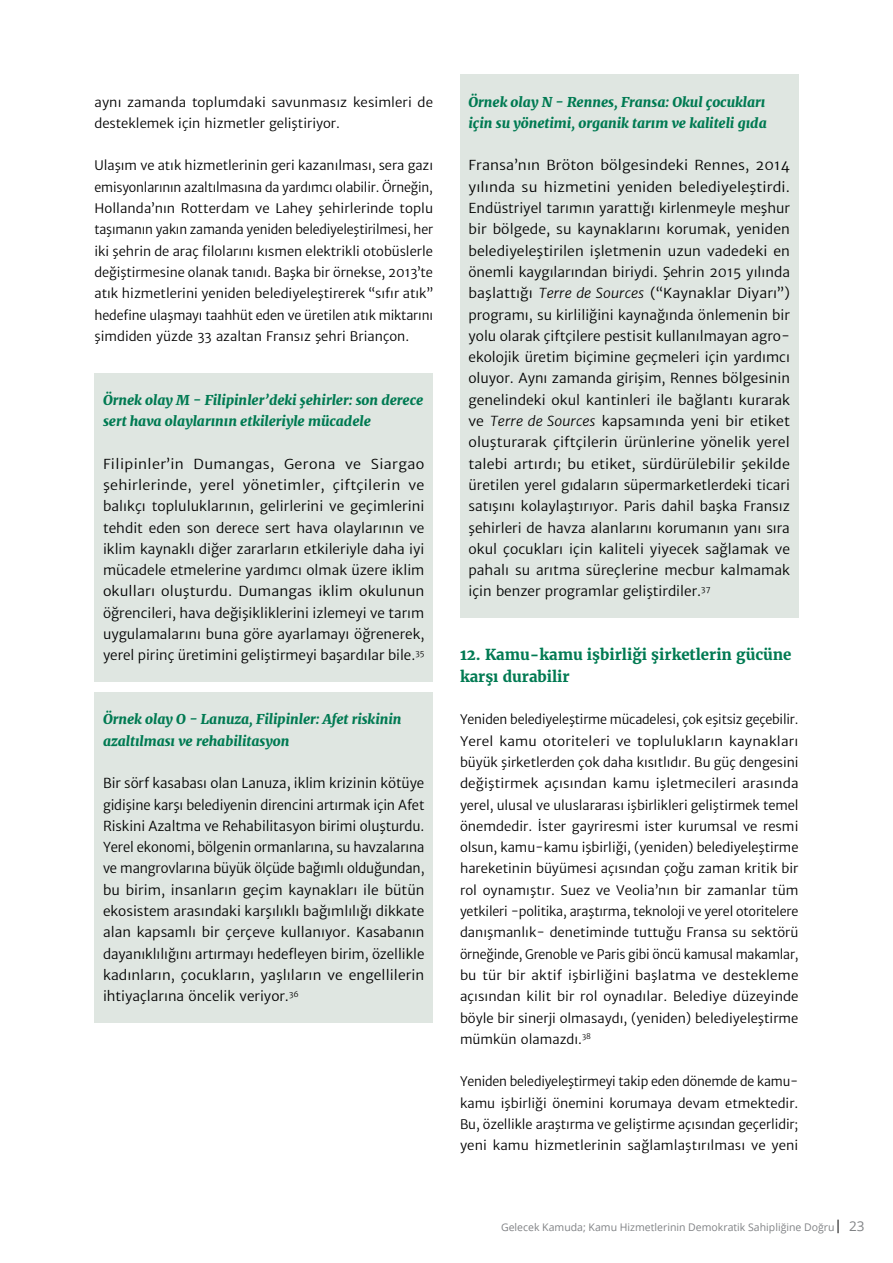
<style>
.page{position:relative;width:893px;height:1263px;background:#fff}
.page>*{position:absolute;margin:0;border:0;box-sizing:border-box;transform-origin:0 0}
.t1{font:700 15px/21.3px "Merriweather";color:#007a52}
.t2{font:13.65px/21.3px "Merriweather Sans";color:#000;text-align:justify;scale:1.05 1}
.t3{font:13.65px/21.3px "Merriweather Sans";color:#000;text-align:justify}
.t4{font:italic 900 13.65px/21.3px "Merriweather";color:#007a52}
.t5{font:13.05px/21.3px "Merriweather Sans";color:#000;text-align:justify;scale:.96 1}
.t6{font:13.05px/21.3px "Merriweather Sans";color:#000}
.t7{font:10.5px "Open Sans";color:#808285}
.s1{font-style:italic}
.s2{font-size:13.5px;color:#000}
.s3{font-size:13.5px}
</style>
<div class="page">
<div style="left:94px;top:373px;width:339px;height:309px;background:#dfe6e1"></div>
<div style="left:94px;top:692px;width:339px;height:330px;background:#dfe6e1"></div>
<div style="left:460px;top:75px;width:338px;height:543px;background:#dfe6e1"></div>
<p class="t6" style="left:94px;top:91px;width:340px">aynı zamanda toplumdaki savunmasız kesimleri de desteklemek için hizmetler geliştiriyor.</p>
<p class="t6" style="left:94px;top:155px;width:340px;text-align:justify">Ulaşım ve atık hizmetlerinin geri kazanılması, sera gazı emisyonlarının azaltılmasına da yardımcı olabilir. Örneğin, Hollanda’nın Rotterdam ve Lahey şehirlerinde toplu taşımanın yakın zamanda yeniden belediyeleştirilmesi, her iki şehrin de araç filolarını kısmen elektrikli otobüslerle değiştirmesine olanak tanıdı. Başka bir örnekse, 2013’te atık hizmetlerini yeniden belediyeleştirerek “sıfır atık” hedefine ulaşmayı taahhüt eden ve üretilen atık miktarını şimdiden yüzde 33 azaltan Fransız şehri Briançon.</p>
<p class="t4" style="left:103px;top:389px;width:322px">Örnek olay M - Filipinler’deki şehirler: son derece sert hava olaylarının etkileriyle mücadele</p>
<p class="t2" style="left:103px;top:453px;width:308px">Filipinler’in Dumangas, Gerona ve Siargao şehirlerinde, yerel yönetimler, çiftçilerin ve balıkçı topluluklarının, gelirlerini ve geçimlerini tehdit eden son derece sert hava olaylarının ve iklim kaynaklı diğer zararların etkileriyle daha iyi mücadele etmelerine yardımcı olmak üzere iklim okulları oluşturdu. Dumangas iklim okulunun öğrencileri, hava değişikliklerini izlemeyi ve tarım uygulamalarını buna göre ayarlamayı öğrenerek, yerel pirinç üretimini geliştirmeyi başardılar bile.<sup>35</sup></p>
<p class="t4" style="left:103px;top:709px;width:300px">Örnek olay O - Lanuza, Filipinler: Afet riskinin azaltılması ve rehabilitasyon</p>
<p class="t3" style="left:103px;top:773px;width:323px">Bir sörf kasabası olan Lanuza, iklim krizinin kötüye gidişine karşı belediyenin direncini artırmak için Afet Riskini Azaltma ve Rehabilitasyon birimi oluşturdu.<br>Yerel ekonomi, bölgenin ormanlarına, su havzalarına ve mangrovlarına büyük ölçüde bağımlı olduğundan, bu birim, insanların geçim kaynakları ile bütün ekosistem arasındaki karşılıklı bağımlılığı dikkate alan kapsamlı bir çerçeve kullanıyor. Kasabanın dayanıklılığını artırmayı hedefleyen birim, özellikle kadınların, çocukların, yaşlıların ve engellilerin ihtiyaçlarına öncelik veriyor.<sup>36</sup></p>
<p class="t4" style="left:468px;top:91px;width:300px">Örnek olay N - Rennes, Fransa: Okul çocukları için su yönetimi, organik tarım ve kaliteli gıda</p>
<p class="t2" style="left:468px;top:155px;width:308px">Fransa’nın Bröton bölgesindeki Rennes, 2014 yılında su hizmetini yeniden belediyeleştirdi.<br>Endüstriyel tarımın yarattığı kirlenmeyle meşhur bir bölgede, su kaynaklarını korumak, yeniden belediyeleştirilen işletmenin uzun vadedeki en önemli kaygılarından biriydi. Şehrin 2015 yılında başlattığı <span class="s1">Terre de Sources</span> (“Kaynaklar Diyarı”) programı, su kirliliğini kaynağında önlemenin bir yolu olarak çiftçilere pestisit kullanılmayan agro&shy;ekolojik üretim biçimine geçmeleri için yardımcı oluyor. Aynı zamanda girişim, Rennes bölgesinin genelindeki okul kantinleri ile bağlantı kurarak ve <span class="s1">Terre de Sources</span> kapsamında yeni bir etiket oluşturarak çiftçilerin ürünlerine yönelik yerel talebi artırdı; bu etiket, sürdürülebilir şekilde üretilen yerel gıdaların süpermarketlerdeki ticari satışını kolaylaştırıyor. Paris dahil başka Fransız şehirleri de havza alanlarını korumanın yanı sıra okul çocukları için kaliteli yiyecek sağlamak ve pahalı su arıtma süreçlerine mecbur kalmamak için benzer programlar geliştirdiler.<sup>37</sup></p>
<p class="t1" style="left:460px;top:644px;width:333px">12. Kamu-kamu işbirliği şirketlerin gücüne karşı durabilir</p>
<p class="t5" style="left:460px;top:709px;width:354px">Yeniden belediyeleştirme mücadelesi, çok eşitsiz geçebilir.<br>Yerel kamu otoriteleri ve toplulukların kaynakları büyük şirketlerden çok daha kısıtlıdır. Bu güç dengesini değiştirmek açısından kamu işletmecileri arasında yerel, ulusal ve uluslararası işbirlikleri geliştirmek temel önemdedir. İster gayriresmi ister kurumsal ve resmi olsun, kamu-kamu işbirliği, (yeniden) belediyeleştirme hareketinin büyümesi açısından çoğu zaman kritik bir rol oynamıştır. Suez ve Veolia’nın bir zamanlar tüm yetkileri -politika, araştırma, teknoloji ve yerel otoritelere danışmanlık- denetiminde tuttuğu Fransa su sektörü örneğinde, Grenoble ve Paris gibi öncü kamusal makamlar, bu tür bir aktif işbirliğini başlatma ve destekleme açısından kilit bir rol oynadılar. Belediye düzeyinde böyle bir sinerji olmasaydı, (yeniden) belediyeleştirme mümkün olamazdı.<sup>38</sup></p>
<p class="t5" style="left:460px;top:1071px;width:354px">Yeniden belediyeleştirmeyi takip eden dönemde de kamu&shy;kamu işbirliği önemini korumaya devam etmektedir.<br>Bu, özellikle araştırma ve geliştirme açısından geçerlidir; yeni kamu hizmetlerinin sağlamlaştırılması ve yeni</p>
<p class="t7" style="left:501px;top:1220px;width:365px">Gelecek Kamuda; Kamu Hizmetlerinin Demokratik Sahipliğine Doğru<span class="s2">|</span> <span class="s3">23</span></p>
</div>
